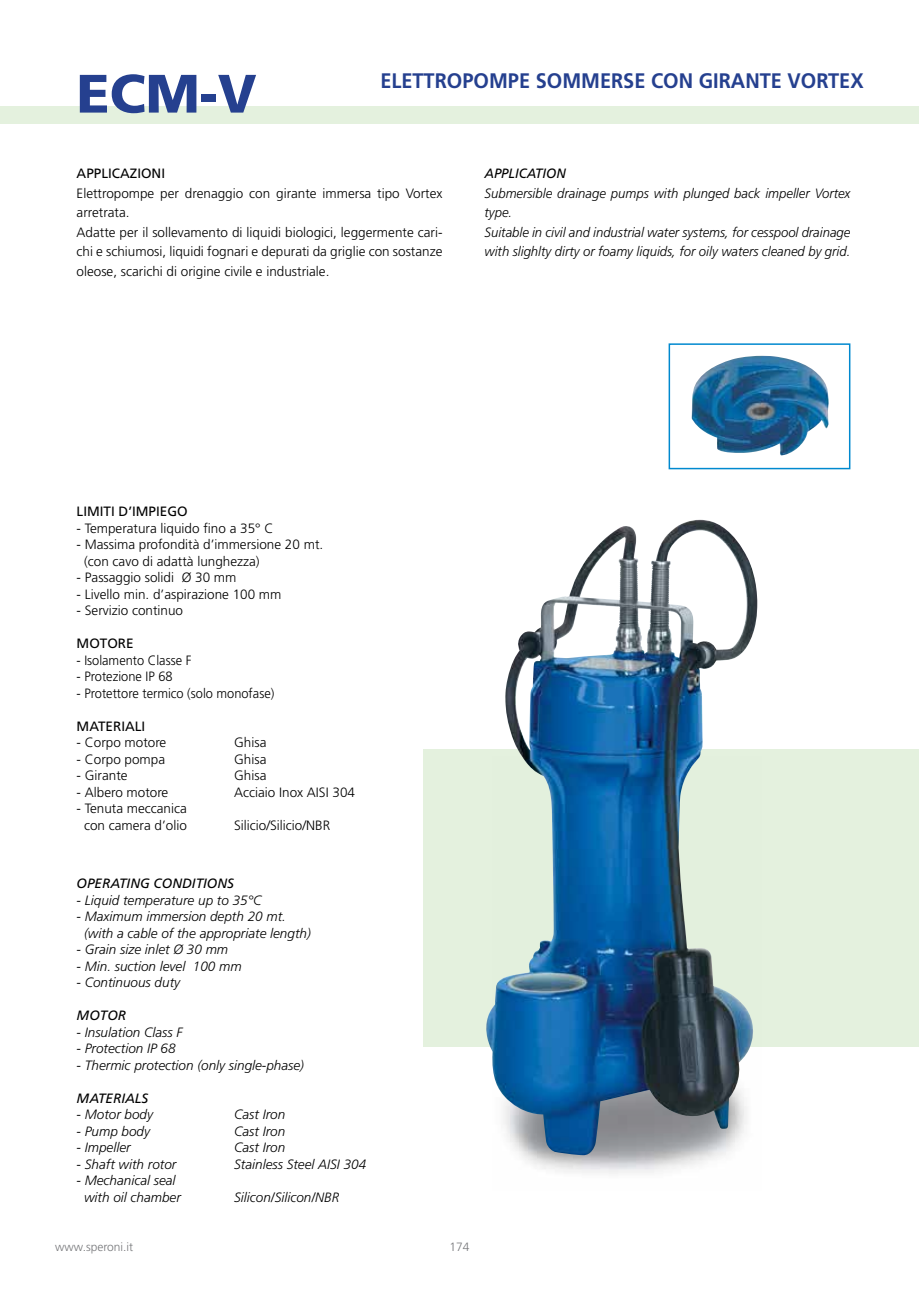
<style>
.page{position:relative;width:919px;height:1289px;background:#fff}
.page>*{position:absolute;margin:0;border:0;box-sizing:border-box;transform-origin:0 0}
.t1{font:900 54px "Frutiger LT Std";color:#25408f}
.t2{font:700 21px "Frutiger LT Std";color:#25408f;scale:.95 1}
.t3{font:italic 300 13.5px/19.5px "Frutiger LT Std";color:#000}
.t4{font:300 13.5px/19.5px "Frutiger LT Std";color:#000}
.t5{font:300 13.5px "Frutiger LT Std";color:#000;scale:.95 1}
.t6{font:italic 13.5px "Frutiger LT Std";color:#000}
.t7{font:13.5px "Frutiger LT Std";color:#000}
.t8{font:300 12px "Frutiger LT Std";color:#77787b}
</style>
<div class="page">
<div style="left:0;top:107px;width:918px;height:17px;background:#e4f1de"></div>
<div style="left:423px;top:749px;width:495px;height:298px;background:#e4f1de"></div>
<img style="left:492px;top:756px;width:261px;height:418px">
<img style="left:504px;top:526px;width:173px;height:433px">
<img style="left:691px;top:356px;width:137px;height:99px">
<div style="left:668px;top:343px;width:182px;height:126px;border:2px solid #0089cf"></div>
<h1 class="t1" style="left:77px;top:61px;width:181px">ECM-V</h1>
<h2 class="t2" style="left:380px;top:68px;width:510px">ELETTROPOMPE SOMMERSE CON GIRANTE VORTEX</h2>
<p class="t7" style="left:77px;top:165px;width:90px">APPLICAZIONI</p>
<p class="t4" style="left:77px;top:183px;width:367px">Elettropompe per drenaggio con girante immersa tipo Vortex arretrata.<br>Adatte per il sollevamento di liquidi biologici, leggermente cari&shy;chi e schiumosi, liquidi fognari e depurati da griglie con sostanze oleose, scarichi di origine civile e industriale.</p>
<p class="t6" style="left:484px;top:166px;width:83px">APPLICATION</p>
<p class="t3" style="left:484px;top:183px;width:367px">Submersible drainage pumps with plunged back impeller Vortex type.<br>Suitable in civil and industrial water systems, for cesspool drainage with slighlty dirty or foamy liquids, for oily waters cleaned by grid.</p>
<p class="t7" style="left:77px;top:503px;width:113px">LIMITI D’IMPIEGO</p>
<p class="t4" style="left:77px;top:518px;width:198px">- Temperatura liquido fino a 35° C</p>
<p class="t4" style="left:84px;top:536px;width:241px;line-height:16.5px;text-indent:-8px">- Massima profondità d’immersione 20 mt. (con cavo di adattà lunghezza)</p>
<p class="t4" style="left:77px;top:568px;width:161px">- Passaggio solidi Ø 30 mm</p>
<p class="t4" style="left:77px;top:584px;width:206px">- Livello min. d’aspirazione 100 mm</p>
<p class="t4" style="left:77px;top:601px;width:108px">- Servizio continuo</p>
<p class="t7" style="left:77px;top:635px;width:59px">MOTORE</p>
<p class="t5" style="left:77px;top:652px;width:122px">- Isolamento Classe F</p>
<p class="t5" style="left:77px;top:669px;width:103px">- Protezione IP 68</p>
<p class="t5" style="left:77px;top:685px;width:210px">- Protettore termico (solo monofase)</p>
<p class="t7" style="left:77px;top:718px;width:70px">MATERIALI</p>
<p class="t4" style="left:77px;top:733px;width:91px">- Corpo motore</p>
<p class="t4" style="left:234px;top:733px;width:34px">Ghisa</p>
<p class="t4" style="left:77px;top:749px;width:90px">- Corpo pompa</p>
<p class="t4" style="left:234px;top:749px;width:34px">Ghisa</p>
<p class="t4" style="left:77px;top:766px;width:52px">- Girante</p>
<p class="t4" style="left:234px;top:766px;width:34px">Ghisa</p>
<p class="t4" style="left:77px;top:782px;width:93px">- Albero motore</p>
<p class="t4" style="left:234px;top:782px;width:122px">Acciaio Inox AISI 304</p>
<p class="t4" style="left:77px;top:800px;width:112px;line-height:16.5px;text-align:center">- Tenuta meccanica con camera d’olio</p>
<p class="t4" style="left:234px;top:815px;width:97px">Silicio/Silicio/NBR</p>
<p class="t6" style="left:77px;top:875px;width:159px">OPERATING CONDITIONS</p>
<p class="t3" style="left:77px;top:890px;width:186px">- Liquid temperature up to 35°C</p>
<p class="t3" style="left:84px;top:908px;width:228px;line-height:16.5px;text-indent:-8px">- Maximum immersion depth 20 mt. (with a cable of the appropriate length)</p>
<p class="t3" style="left:77px;top:939px;width:153px">- Grain size inlet Ø 30 mm</p>
<p class="t3" style="left:77px;top:956px;width:167px">- Min. suction level 100 mm</p>
<p class="t3" style="left:77px;top:972px;width:105px">- Continuous duty</p>
<p class="t6" style="left:77px;top:1007px;width:51px">MOTOR</p>
<p class="t3" style="left:77px;top:1022px;width:107px">- Insulation Class F</p>
<p class="t3" style="left:77px;top:1038px;width:101px">- Protection IP 68</p>
<p class="t3" style="left:77px;top:1055px;width:229px">- Thermic protection (only single-phase)</p>
<p class="t6" style="left:77px;top:1090px;width:73px">MATERIALS</p>
<p class="t3" style="left:77px;top:1104px;width:78px">- Motor body</p>
<p class="t3" style="left:234px;top:1104px;width:53px">Cast Iron</p>
<p class="t3" style="left:77px;top:1121px;width:75px">- Pump body</p>
<p class="t3" style="left:234px;top:1121px;width:53px">Cast Iron</p>
<p class="t3" style="left:77px;top:1137px;width:55px">- Impeller</p>
<p class="t3" style="left:234px;top:1137px;width:53px">Cast Iron</p>
<p class="t3" style="left:77px;top:1154px;width:101px">- Shaft with rotor</p>
<p class="t3" style="left:234px;top:1154px;width:134px">Stainless Steel AISI 304</p>
<p class="t3" style="left:77px;top:1172px;width:106px;line-height:16.5px;text-align:center">- Mechanical seal with oil chamber</p>
<p class="t3" style="left:234px;top:1187px;width:107px">Silicon/Silicon/NBR</p>
<p class="t8" style="left:55px;top:1240px;width:79px">www.speroni.it</p>
<p class="t8" style="left:449px;top:1240px;width:22px">174</p>
</div>
